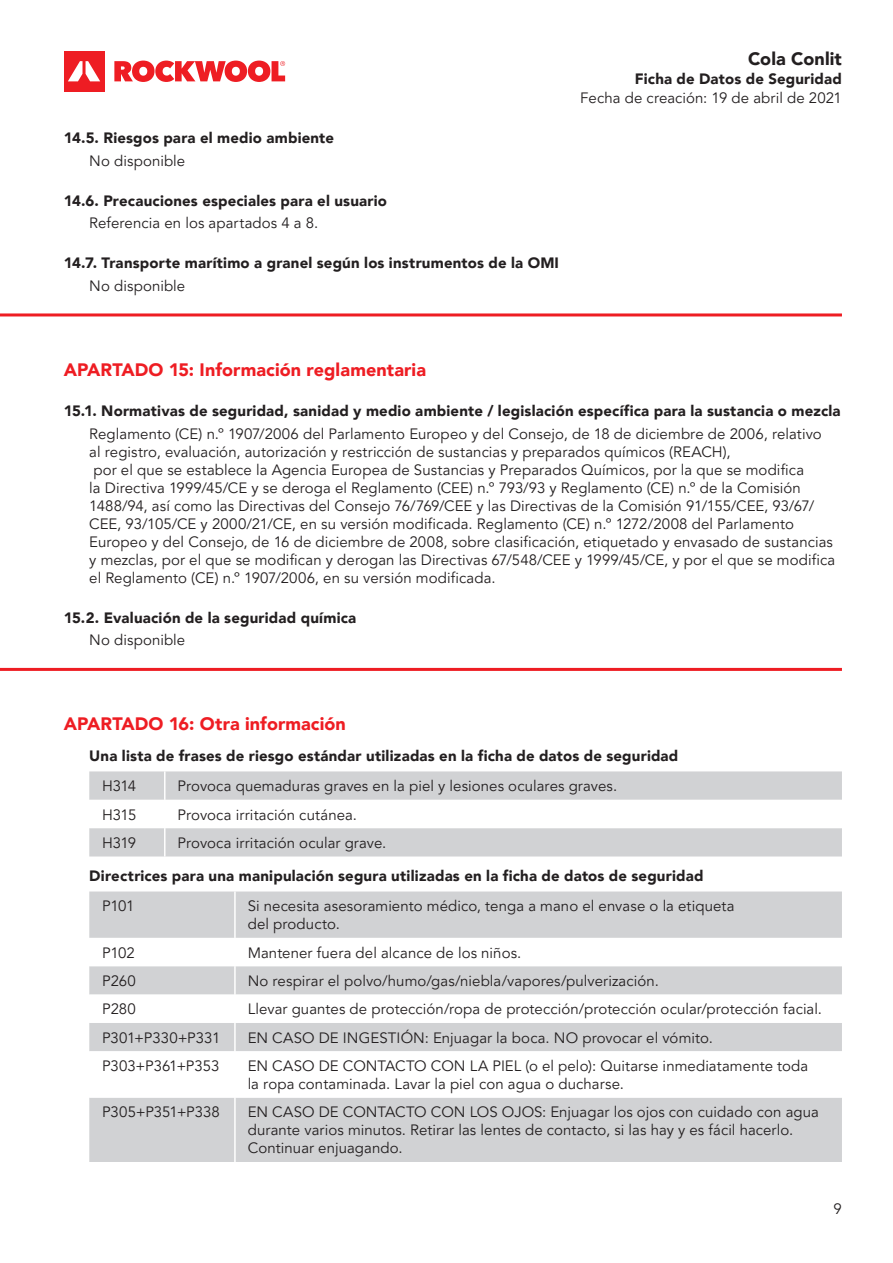
<style>
.page{position:relative;width:893px;height:1263px;background:#fff}
.page>*{position:absolute;margin:0;border:0;box-sizing:border-box;transform-origin:0 0}
._01_header{font:900 18px "Avenir LT Pro";letter-spacing:.005em;color:#ee1d23}
.t1{font:900 18px "Avenir LT Pro";letter-spacing:.005em;color:#231f20}
.body{font:15px/18px "Avenir LT Pro";letter-spacing:.005em;color:#231f20}
.table_body{font:15px/18px "Avenir LT Pro";letter-spacing:.005em;color:#231f20}
._02_subhead{font:900 15px "Avenir LT Pro";letter-spacing:.01em;color:#231f20}
.body_bold{font:900 15px "Avenir LT Pro";letter-spacing:.015em;color:#231f20}
</style>
<div class="page">
<div style="left:64px;top:51px;width:40px;height:41px;background:#ee1d23"></div>
<svg style="left:68px;top:61px;width:32px;height:20px"></svg>
<svg style="left:114px;top:61px;width:171px;height:21px"></svg>
<hr style="left:0;top:313px;width:842px;height:3px;background:#ee1d23">
<hr style="left:0;top:668px;width:842px;height:3px;background:#ee1d23">
<div style="left:89px;top:771px;width:753px;height:85px;background:#d1d2d4"></div>
<svg style="left:89px;top:800px;width:753px;height:28px"></svg>
<hr style="left:164px;top:771px;width:2px;height:29px;background:#fff">
<hr style="left:164px;top:800px;width:2px;height:28px;background:#fff">
<hr style="left:164px;top:828px;width:2px;height:28px;background:#fff">
<div style="left:89px;top:891px;width:753px;height:271px;background:#d1d2d4"></div>
<svg style="left:89px;top:938px;width:753px;height:160px"></svg>
<hr style="left:234px;top:891px;width:2px;height:47px;background:#fff">
<hr style="left:234px;top:938px;width:2px;height:28px;background:#fff">
<hr style="left:234px;top:966px;width:2px;height:28px;background:#fff">
<hr style="left:234px;top:994px;width:2px;height:29px;background:#fff">
<hr style="left:234px;top:1023px;width:2px;height:28px;background:#fff">
<hr style="left:234px;top:1051px;width:2px;height:47px;background:#fff">
<hr style="left:234px;top:1097px;width:2px;height:65px;background:#fff">
<p class="_02_subhead" style="left:64px;top:129px;width:272px">14.5. Riesgos para el medio ambiente</p>
<p class="body" style="left:89px;top:152px;width:98px">No disponible</p>
<p class="_02_subhead" style="left:64px;top:192px;width:325px">14.6. Precauciones especiales para el usuario</p>
<p class="body" style="left:89px;top:214px;width:231px">Referencia en los apartados 4 a 8.</p>
<p class="_02_subhead" style="left:64px;top:254px;width:497px">14.7. Transporte marítimo a granel según los instrumentos de la OMI</p>
<p class="body" style="left:89px;top:277px;width:98px">No disponible</p>
<p class="t1" style="left:748px;top:47px;width:95px">Cola Conlit</p>
<p class="_02_subhead" style="left:635px;top:70px;width:209px">Ficha de Datos de Seguridad</p>
<p class="body" style="left:580px;top:89px;width:263px">Fecha de creación: 19 de abril de 2021</p>
<p class="_01_header" style="left:64px;top:359px;width:364px">APARTADO 15: Información reglamentaria</p>
<p class="_02_subhead" style="left:64px;top:402px;width:778px">15.1. Normativas de seguridad, sanidad y medio ambiente / legislación específica para la sustancia o mezcla</p>
<p class="body" style="left:89px;top:425px;width:747px">Reglamento (CE) n.º 1907/2006 del Parlamento Europeo y del Consejo, de 18 de diciembre de 2006, relativo al registro, evaluación, autorización y restricción de sustancias y preparados químicos (REACH),<br>por el que se establece la Agencia Europea de Sustancias y Preparados Químicos, por la que se modifica<br>la Directiva 1999/45/CE y se deroga el Reglamento (CEE) n.º 793/93 y Reglamento (CE) n.º de la Comisión 1488/94, así como las Directivas del Consejo 76/769/CEE y las Directivas de la Comisión 91/155/CEE, 93/67/ CEE, 93/105/CE y 2000/21/CE, en su versión modificada. Reglamento (CE) n.º 1272/2008 del Parlamento Europeo y del Consejo, de 16 de diciembre de 2008, sobre clasificación, etiquetado y envasado de sustancias y mezclas, por el que se modifican y derogan las Directivas 67/548/CEE y 1999/45/CE, y por el que se modifica el Reglamento (CE) n.º 1907/2006, en su versión modificada.</p>
<p class="_02_subhead" style="left:64px;top:608px;width:294px">15.2. Evaluación de la seguridad química</p>
<p class="body" style="left:89px;top:631px;width:98px">No disponible</p>
<p class="_01_header" style="left:64px;top:713px;width:284px">APARTADO 16: Otra información</p>
<p class="body_bold" style="left:89px;top:747px;width:591px">Una lista de frases de riesgo estándar utilizadas en la ficha de datos de seguridad</p>
<p class="table_body" style="left:102px;top:777px;width:36px">H314</p>
<p class="table_body" style="left:178px;top:777px;width:441px">Provoca quemaduras graves en la piel y lesiones oculares graves.</p>
<p class="table_body" style="left:102px;top:806px;width:36px">H315</p>
<p class="table_body" style="left:178px;top:806px;width:181px">Provoca irritación cutánea.</p>
<p class="table_body" style="left:102px;top:834px;width:36px">H319</p>
<p class="table_body" style="left:178px;top:834px;width:210px">Provoca irritación ocular grave.</p>
<p class="body_bold" style="left:89px;top:867px;width:616px">Directrices para una manipulación segura utilizadas en la ficha de datos de seguridad</p>
<p class="table_body" style="left:102px;top:897px;width:34px">P101</p>
<p class="table_body" style="left:248px;top:897px;width:488px">Si necesita asesoramiento médico, tenga a mano el envase o la etiqueta del producto.</p>
<p class="table_body" style="left:102px;top:944px;width:34px">P102</p>
<p class="table_body" style="left:248px;top:944px;width:275px">Mantener fuera del alcance de los niños.</p>
<p class="table_body" style="left:102px;top:972px;width:35px">P260</p>
<p class="table_body" style="left:248px;top:972px;width:413px">No respirar el polvo/humo/gas/niebla/vapores/pulverización.</p>
<p class="table_body" style="left:102px;top:1000px;width:35px">P280</p>
<p class="table_body" style="left:248px;top:1000px;width:576px">Llevar guantes de protección/ropa de protección/protección ocular/protección facial.</p>
<p class="table_body" style="left:102px;top:1029px;width:120px">P301+P330+P331</p>
<p class="table_body" style="left:248px;top:1029px;width:467px">EN CASO DE INGESTIÓN: Enjuagar la boca. NO provocar el vómito.</p>
<p class="table_body" style="left:102px;top:1057px;width:119px">P303+P361+P353</p>
<p class="table_body" style="left:248px;top:1057px;width:562px">EN CASO DE CONTACTO CON LA PIEL (o el pelo): Quitarse inmediatamente toda la ropa contaminada. Lavar la piel con agua o ducharse.</p>
<p class="table_body" style="left:102px;top:1103px;width:119px">P305+P351+P338</p>
<p class="table_body" style="left:248px;top:1103px;width:573px">EN CASO DE CONTACTO CON LOS OJOS: Enjuagar los ojos con cuidado con agua durante varios minutos. Retirar las lentes de contacto, si las hay y es fácil hacerlo.<br>Continuar enjuagando.</p>
<p class="body" style="left:834px;top:1200px;width:10px">9</p>
</div>
